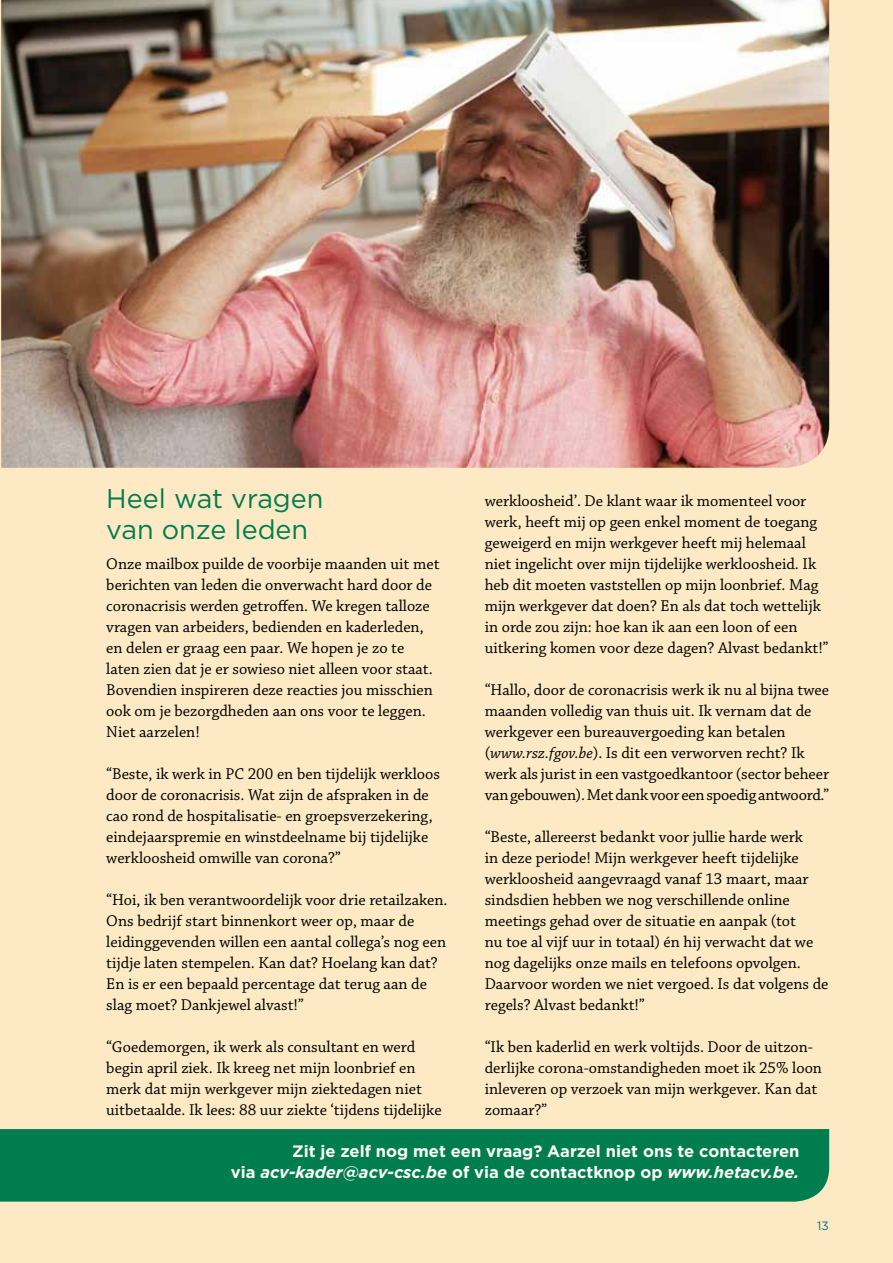
<style>
.page{position:relative;width:893px;height:1263px;background:#fdeac5}
.page>*{position:absolute;margin:0;border:0;box-sizing:border-box;transform-origin:0 0}
.t1{font:27px/31.5px "Gotham";color:#007d4e}
.t2{font:16.5px/21px "Chaparral Pro";color:#000}
.t3{font:700 16.5px/21px "Gotham";color:#fff;text-align:right}
.t4{font:12px "Gotham";color:#007382}
.s1{font-style:italic}
</style>
<div class="page">
<div style="left:0;top:1129px;width:829px;height:73px;background:#007d4e"></div>
<img style="left:1px;top:0;width:828px;height:468px">
<h1 class="t1" style="left:106px;top:482px;width:219px">Heel wat vragen van onze leden</h1>
<p class="t2" style="left:106px;top:554px;width:335px">Onze mailbox puilde de voorbije maanden uit met berichten van leden die onverwacht hard door de coronacrisis werden getroffen. We kregen talloze vragen van arbeiders, bedienden en kaderleden, en delen er graag een paar. We hopen je zo te laten zien dat je er sowieso niet alleen voor staat.<br>Bovendien inspireren deze reacties jou misschien ook om je bezorgdheden aan ons voor te leggen.<br>Niet aarzelen!</p>
<p class="t2" style="left:106px;top:764px;width:335px">“Beste, ik werk in PC 200 en ben tijdelijk werkloos door de coronacrisis. Wat zijn de afspraken in de cao rond de hospitalisatie- en groepsverzekering, eindejaarspremie en winstdeelname bij tijdelijke werkloosheid omwille van corona?”</p>
<p class="t2" style="left:106px;top:890px;width:343px">“Hoi, ik ben verantwoordelijk voor drie retailzaken.<br>Ons bedrijf start binnenkort weer op, maar de leidinggevenden willen een aantal collega’s nog een tijdje laten stempelen. Kan dat? Hoelang kan dat?<br>En is er een bepaald percentage dat terug aan de slag moet? Dankjewel alvast!”</p>
<p class="t2" style="left:106px;top:1037px;width:337px">“Goedemorgen, ik werk als consultant en werd begin april ziek. Ik kreeg net mijn loonbrief en merk dat mijn werkgever mijn ziektedagen niet uitbetaalde. Ik lees: 88 uur ziekte ‘tijdens tijdelijke</p>
<p class="t2" style="left:485px;top:491px;width:345px">werkloosheid’. De klant waar ik momenteel voor werk, heeft mij op geen enkel moment de toegang geweigerd en mijn werkgever heeft mij helemaal niet ingelicht over mijn tijdelijke werkloosheid. Ik heb dit moeten vaststellen op mijn loonbrief. Mag mijn werkgever dat doen? En als dat toch wettelijk in orde zou zijn: hoe kan ik aan een loon of een uitkering komen voor deze dagen? Alvast bedankt!”</p>
<p class="t2" style="left:485px;top:680px;width:346px">“Hallo, door de coronacrisis werk ik nu al bijna twee maanden volledig van thuis uit. Ik vernam dat de werkgever een bureauvergoeding kan betalen (<span class="s1">www.rsz.fgov.be</span>). Is dit een verworven recht? Ik werk als jurist in een vastgoedkantoor (sector beheer van gebouwen). Met dank voor een spoedig antwoord.”</p>
<p class="t2" style="left:485px;top:827px;width:345px">“Beste, allereerst bedankt voor jullie harde werk<br>in deze periode! Mijn werkgever heeft tijdelijke werkloosheid aangevraagd vanaf 13 maart, maar sindsdien hebben we nog verschillende online meetings gehad over de situatie en aanpak (tot<br>nu toe al vijf uur in totaal) én hij verwacht dat we nog dagelijks onze mails en telefoons opvolgen.<br>Daarvoor worden we niet vergoed. Is dat volgens de regels? Alvast bedankt!”</p>
<p class="t2" style="left:485px;top:1037px;width:339px">“Ik ben kaderlid en werk voltijds. Door de uitzon&shy;derlijke corona-omstandigheden moet ik 25% loon inleveren op verzoek van mijn werkgever. Kan dat zomaar?”</p>
<p class="t3" style="left:231px;top:1140px;width:570px">Zit je zelf nog met een vraag? Aarzel niet ons te contacteren<br>via <span class="s1">acv-kader@acv-csc.be</span> of via de contactknop op <span class="s1">www.hetacv.be.</span></p>
<p class="t4" style="left:817px;top:1218px;width:13px">13</p>
</div>
